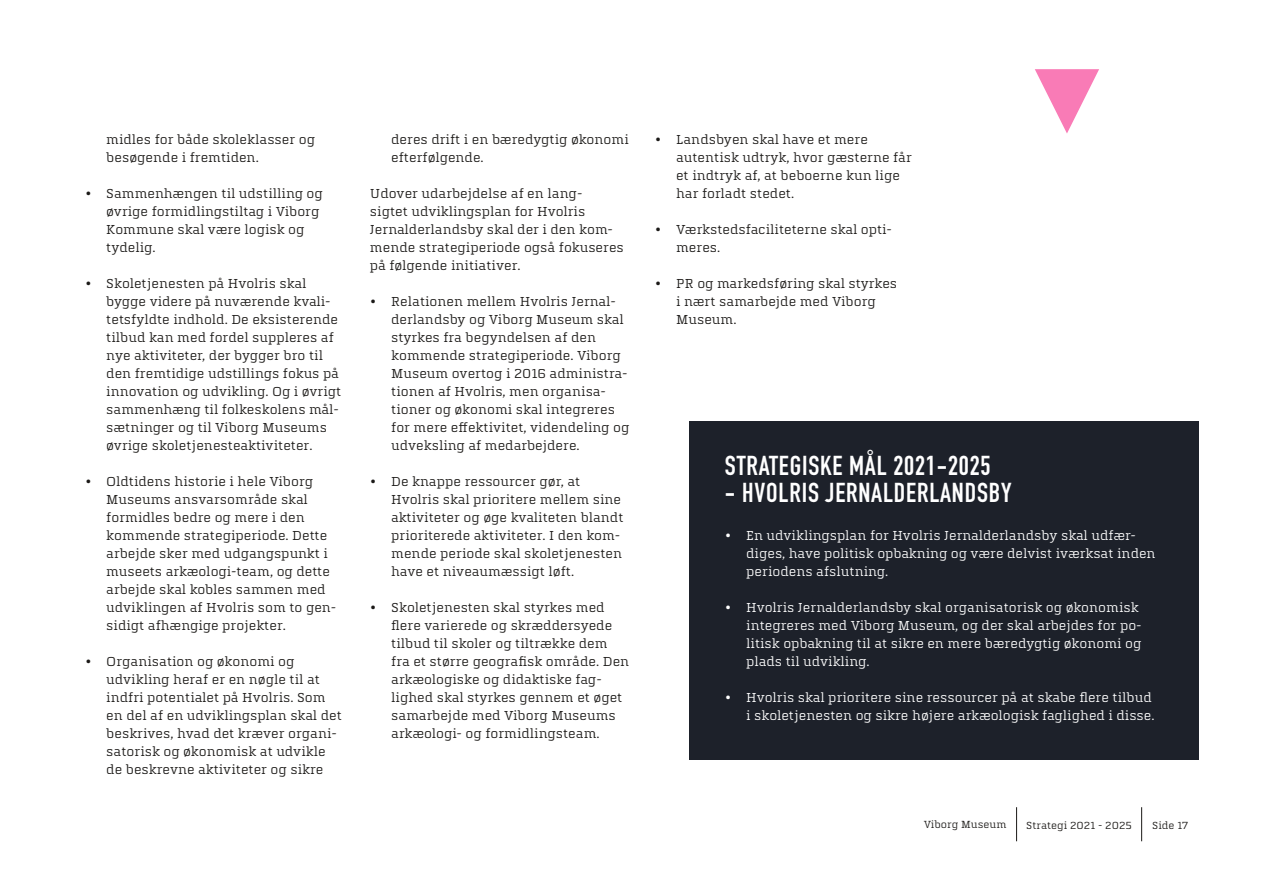
<style>
.page{position:relative;width:1263px;height:893px;background:#fff}
.page>*{position:absolute;margin:0;border:0;box-sizing:border-box;transform-origin:0 0}
.t1{font:27px "DIN Engschrift Std";letter-spacing:.03em;color:#fff}
.t2{font:13.5px/18px "Quitador Pro";color:#1b1917}
.t3{font:13.5px/18px "Quitador Pro";color:#fff}
.t4{font:10.65px "Quitador Pro";color:#1b1917}
</style>
<div class="page">
<hr style="left:1141px;top:807px;width:1px;height:34px;background:#1b1917">
<hr style="left:1016px;top:807px;width:1px;height:34px;background:#1b1917">
<div style="left:690px;top:421px;width:509px;height:338px;background:#1d212a"></div>
<svg style="left:1035px;top:69px;width:64px;height:65px"></svg>
<p class="t2" style="left:106px;top:131px;width:210px">midles for både skoleklasser og besøgende i fremtiden.</p>
<p class="t2" style="left:106px;top:185px;width:218px;text-indent:-21px">• Sammenhængen til udstilling og øvrige formidlingstiltag i Viborg<br>Kommune skal være logisk og tydelig.</p>
<p class="t2" style="left:106px;top:275px;width:237px;text-indent:-21px">• Skoletjenesten på Hvolris skal bygge videre på nuværende kvali&shy;tetsfyldte indhold. De eksisterende tilbud kan med fordel suppleres af nye aktiviteter, der bygger bro til den fremtidige udstillings fokus på innovation og udvikling. Og i øvrigt sammenhæng til folkeskolens mål&shy;sætninger og til Viborg Museums øvrige skoletjenesteaktiviteter.</p>
<p class="t2" style="left:106px;top:473px;width:231px;text-indent:-21px">• Oldtidens historie i hele Viborg<br>Museums ansvarsområde skal formidles bedre og mere i den kommende strategiperiode. Dette arbejde sker med udgangspunkt i museets arkæologi-team, og dette arbejde skal kobles sammen med udviklingen af Hvolris som to gen&shy;sidigt afhængige projekter.</p>
<p class="t2" style="left:106px;top:653px;width:237px;text-indent:-21px">• Organisation og økonomi og udvikling heraf er en nøgle til at indfri potentialet på Hvolris. Som en del af en udviklingsplan skal det beskrives, hvad det kræver organi&shy;satorisk og økonomisk at udvikle de beskrevne aktiviteter og sikre</p>
<p class="t2" style="left:391px;top:130px;width:239px">deres drift i en bæredygtig økonomi efterfølgende.</p>
<p class="t2" style="left:370px;top:184px;width:255px">Udover udarbejdelse af en lang-<br>sigtet udviklingsplan for Hvolris Jernalderlandsby skal der i den kom&shy;mende strategiperiode også fokuseres på følgende initiativer.</p>
<p class="t2" style="left:391px;top:292px;width:240px;text-indent:-21px">• Relationen mellem Hvolris Jernal&shy;derlandsby og Viborg Museum skal styrkes fra begyndelsen af den kommende strategiperiode. Viborg Museum overtog i 2016 administra&shy;tionen af Hvolris, men organisa&shy;tioner og økonomi skal integreres for mere effektivitet, videndeling og udveksling af medarbejdere.</p>
<p class="t2" style="left:391px;top:472px;width:234px;text-indent:-21px">• De knappe ressourcer gør, at Hvolris skal prioritere mellem sine aktiviteter og øge kvaliteten blandt prioriterede aktiviteter. I den kom&shy;mende periode skal skoletjenesten have et niveaumæssigt løft.</p>
<p class="t2" style="left:391px;top:598px;width:240px;text-indent:-21px">• Skoletjenesten skal styrkes med flere varierede og skræddersyede tilbud til skoler og tiltrække dem fra et større geografisk område. Den arkæologiske og didaktiske fag&shy;lighed skal styrkes gennem et øget samarbejde med Viborg Museums arkæologi- og formidlingsteam.</p>
<p class="t2" style="left:676px;top:130px;width:237px;text-indent:-21px">• Landsbyen skal have et mere autentisk udtryk, hvor gæsterne får et indtryk af, at beboerne kun lige har forladt stedet.</p>
<p class="t2" style="left:676px;top:220px;width:217px;text-indent:-21px">• Værkstedsfaciliteterne skal opti&shy;meres.</p>
<p class="t2" style="left:676px;top:274px;width:223px;text-indent:-21px">• PR og markedsføring skal styrkes i nært samarbejde med Viborg<br>Museum.</p>
<h1 class="t1" style="left:725px;top:449px;width:267px">STRATEGISKE MÅL 2021-2025</h1>
<h1 class="t1" style="left:725px;top:476px;width:288px">- HVOLRIS JERNALDERLANDSBY</h1>
<p class="t3" style="left:746px;top:527px;width:411px;text-indent:-21px">• En udviklingsplan for Hvolris Jernalderlandsby skal udfær&shy;diges, have politisk opbakning og være delvist iværksat inden periodens afslutning.</p>
<p class="t3" style="left:746px;top:599px;width:397px;text-indent:-21px">• Hvolris Jernalderlandsby skal organisatorisk og økonomisk integreres med Viborg Museum, og der skal arbejdes for po&shy;litisk opbakning til at sikre en mere bæredygtig økonomi og plads til udvikling.</p>
<p class="t3" style="left:725px;top:689px;width:431px;text-align:right">• Hvolris skal prioritere sine ressourcer på at skabe flere tilbud i skoletjenesten og sikre højere arkæologisk faglighed i disse.</p>
<p class="t4" style="left:924px;top:818px;width:84px">Viborg Museum</p>
<p class="t4" style="left:1026px;top:819px;width:107px">Strategi 2021 - 2025</p>
<p class="t4" style="left:1152px;top:819px;width:37px">Side 17</p>
</div>
